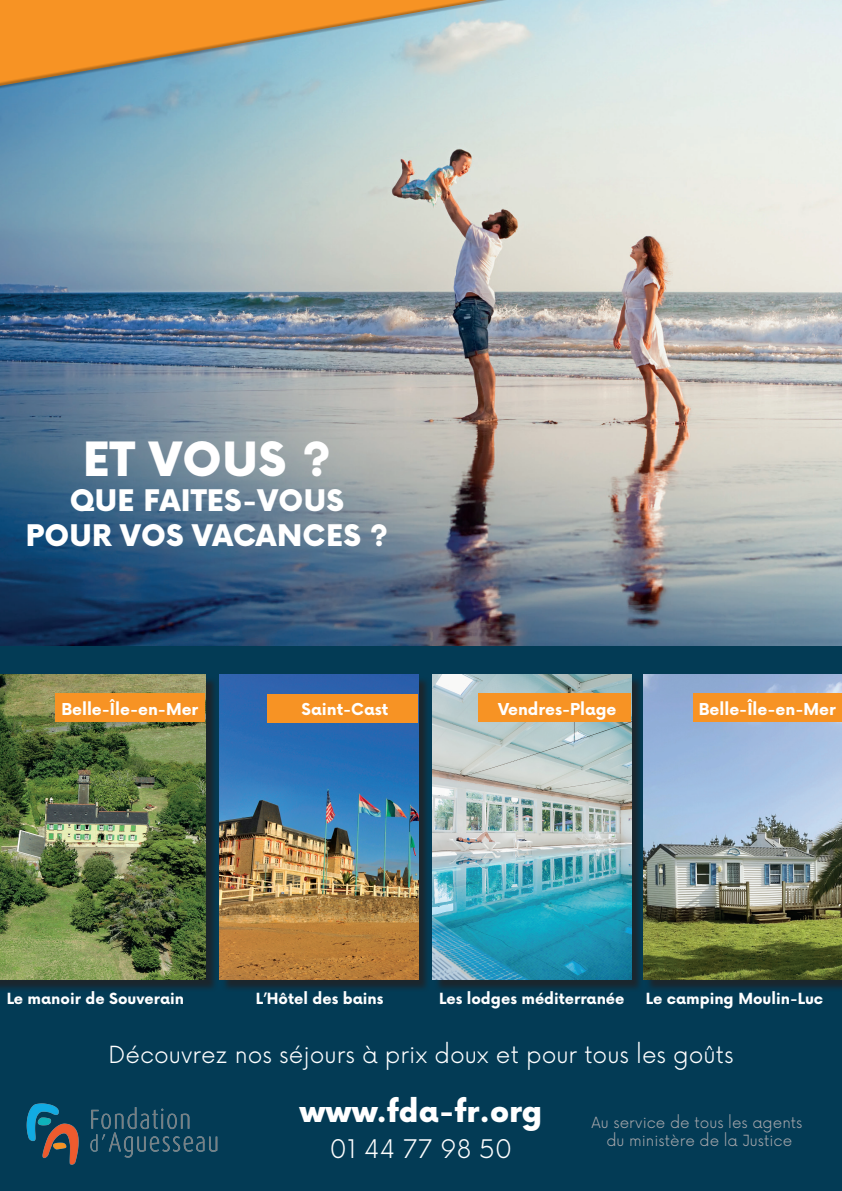
<style>
.page{position:relative;width:842px;height:1191px;background:#fff}
.page>*{position:absolute;margin:0;border:0;box-sizing:border-box;transform-origin:0 0}
.t1{font:900 46px "Now";letter-spacing:.015em;color:#fff}
.t2{font:900 30px "Now";color:#fff}
.t3{font:900 29px/34.8px "Now";letter-spacing:.015em;color:#fff;text-align:center}
.t4{font:300 25px "Now";color:#fff}
.t5{font:300 23px "Now";color:#fff}
.t6{font:700 16px "Now";color:#fff}
.t7{font:700 15px "Now";color:#fff}
.t8{font:300 15px/18px "Now";color:#a5a6aa;text-align:center}
</style>
<div class="page">
<div style="left:0;top:473px;width:842px;height:718px;background:#033b55"></div>
<img style="left:0;top:0;width:842px;height:645px">
<img style="left:26px;top:1103px;width:192px;height:62px">
<div style="left:0;top:676px;width:218px;height:316px;background:#231f20;opacity:.75"></div>
<img style="left:0;top:675px;width:205px;height:304px">
<div style="left:434px;top:676px;width:210px;height:316px;background:#231f20;opacity:.75"></div>
<img style="left:433px;top:675px;width:198px;height:304px">
<div style="left:221px;top:676px;width:210px;height:316px;background:#231f20;opacity:.75"></div>
<img style="left:220px;top:675px;width:198px;height:304px">
<div style="left:645px;top:676px;width:197px;height:316px;background:#231f20;opacity:.75"></div>
<img style="left:644px;top:675px;width:198px;height:304px">
<div style="left:56px;top:693px;width:149px;height:29px;background:#f79324"></div>
<div style="left:693px;top:693px;width:149px;height:29px;background:#f79324"></div>
<div style="left:267px;top:693px;width:150px;height:29px;background:#f79324"></div>
<div style="left:478px;top:693px;width:153px;height:29px;background:#f79324"></div>
<svg style="left:838px;top:903px;width:4px;height:4px"></svg>
<svg style="left:0;top:0;width:508px;height:90px;background:#c4ab80"></svg>
<h1 class="t1" style="left:83px;top:426px;width:250px">ET VOUS ?</h1>
<h3 class="t3" style="left:26px;top:483px;width:364px">QUE FAITES-VOUS<br>POUR VOS VACANCES ?</h3>
<p class="t6" style="left:61px;top:697px;width:138px">Belle-Île-en-Mer</p>
<p class="t6" style="left:301px;top:697px;width:88px">Saint-Cast</p>
<p class="t6" style="left:498px;top:697px;width:120px">Vendres-Plage</p>
<p class="t6" style="left:699px;top:697px;width:138px">Belle-Île-en-Mer</p>
<p class="t7" style="left:7px;top:987px;width:179px">Le manoir de Souverain</p>
<p class="t7" style="left:256px;top:987px;width:129px">L’Hôtel des bains</p>
<p class="t7" style="left:439px;top:987px;width:187px">Les lodges méditerranée</p>
<p class="t7" style="left:646px;top:987px;width:179px">Le camping Moulin-Luc</p>
<h3 class="t5" style="left:109px;top:1036px;width:626px">Découvrez nos séjours à prix doux et pour tous les goûts</h3>
<h2 class="t2" style="left:299px;top:1089px;width:244px">www.fda-fr.org</h2>
<h3 class="t4" style="left:329px;top:1128px;width:184px">01 44 77 98 50</h3>
<p class="t8" style="left:591px;top:1112px;width:212px">Au service de tous les agents du ministère de la Justice</p>
</div>
